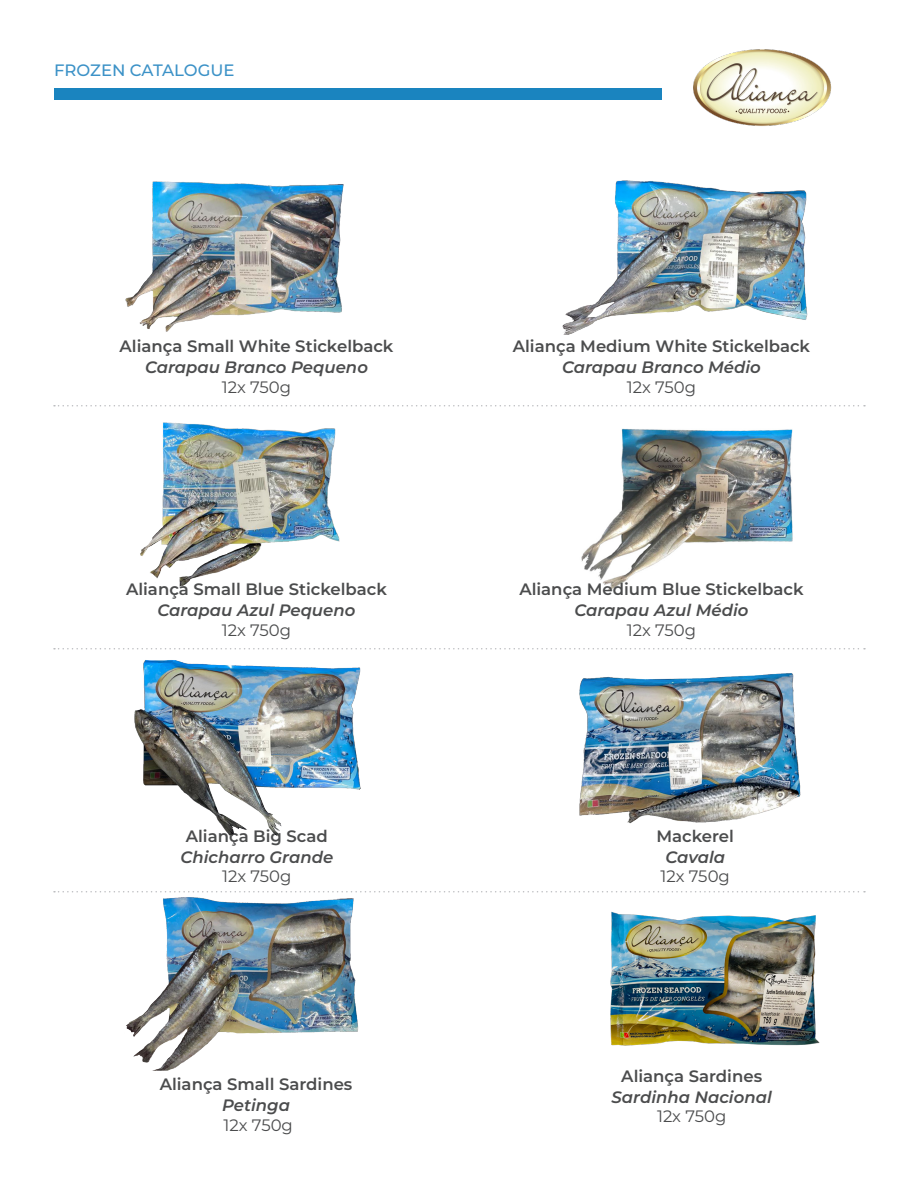
<style>
.page{position:relative;width:918px;height:1188px;background:#fff}
.page>*{position:absolute;margin:0;border:0;box-sizing:border-box;transform-origin:0 0}
.name{font:600 16.5px "Montserrat";color:#4b4c4d}
.name-2{font:italic 600 16.5px/21px "Montserrat";color:#4b4c4d;text-align:center}
.name-3{font:16.5px "Montserrat";color:#4b4c4d}
.t1{font:500 16.5px "Montserrat";color:#3c92c7}
.s1{font-style:normal}
</style>
<div class="page">
<img style="left:581px;top:428px;width:212px;height:163px">
<div style="left:54px;top:88px;width:608px;height:11px;background:#1a84bf"></div>
<img style="left:660px;top:49px;width:172px;height:77px">
<img style="left:125px;top:181px;width:219px;height:151px">
<img style="left:562px;top:180px;width:246px;height:155px">
<img style="left:140px;top:422px;width:200px;height:165px">
<img style="left:134px;top:660px;width:227px;height:176px">
<img style="left:579px;top:673px;width:222px;height:151px">
<img style="left:118px;top:892px;width:257px;height:179px">
<svg style="left:54px;top:405px;width:811px;height:1px"></svg>
<svg style="left:54px;top:648px;width:811px;height:2px"></svg>
<svg style="left:54px;top:891px;width:811px;height:1px"></svg>
<img style="left:584px;top:892px;width:261px;height:154px">
<p class="t1" style="left:54px;top:59px;width:182px">FROZEN CATALOGUE</p>
<p class="name" style="left:120px;top:335px;width:275px">Aliança Small White Stickelback</p>
<p class="name-2" style="left:145px;top:356px;width:224px">Carapau Branco Pequeno</p>
<p class="name-3" style="left:222px;top:376px;width:71px">12x 750g</p>
<p class="name" style="left:126px;top:578px;width:262px">Aliança Small Blue Stickelback</p>
<p class="name-2" style="left:158px;top:599px;width:199px">Carapau Azul Pequeno</p>
<p class="name-3" style="left:222px;top:619px;width:71px">12x 750g</p>
<p class="name" style="left:186px;top:824px;width:144px">Aliança Big Scad</p>
<p class="name-2" style="left:180px;top:846px;width:154px">Chicharro Grande</p>
<p class="name-3" style="left:222px;top:865px;width:71px">12x 750g</p>
<p class="name" style="left:160px;top:1073px;width:194px">Aliança Small Sardines</p>
<p class="name-2" style="left:222px;top:1094px;width:69px">Petinga</p>
<p class="name-3" style="left:224px;top:1114px;width:71px">12x 750g</p>
<p class="name" style="left:513px;top:335px;width:299px">Aliança Medium White Stickelback</p>
<p class="name-2" style="left:562px;top:356px;width:200px">Carapau Branco Médio</p>
<p class="name-3" style="left:627px;top:376px;width:71px">12x 750g</p>
<p class="name" style="left:519px;top:578px;width:286px">Aliança Medium Blue Stickelback</p>
<p class="name-2" style="left:575px;top:599px;width:175px">Carapau Azul Médio</p>
<p class="name-3" style="left:627px;top:619px;width:71px">12x 750g</p>
<p class="name" style="left:656px;top:824px;width:79px">Mackerel</p>
<p class="name-2" style="left:665px;top:846px;width:61px">Cavala</p>
<p class="name-3" style="left:661px;top:865px;width:71px">12x 750g</p>
<p class="name-2" style="left:612px;top:1065px;width:162px"><span class="s1">Aliança Sardines<br></span>Sardinha Nacional</p>
<p class="name-3" style="left:657px;top:1105px;width:71px">12x 750g</p>
</div>
